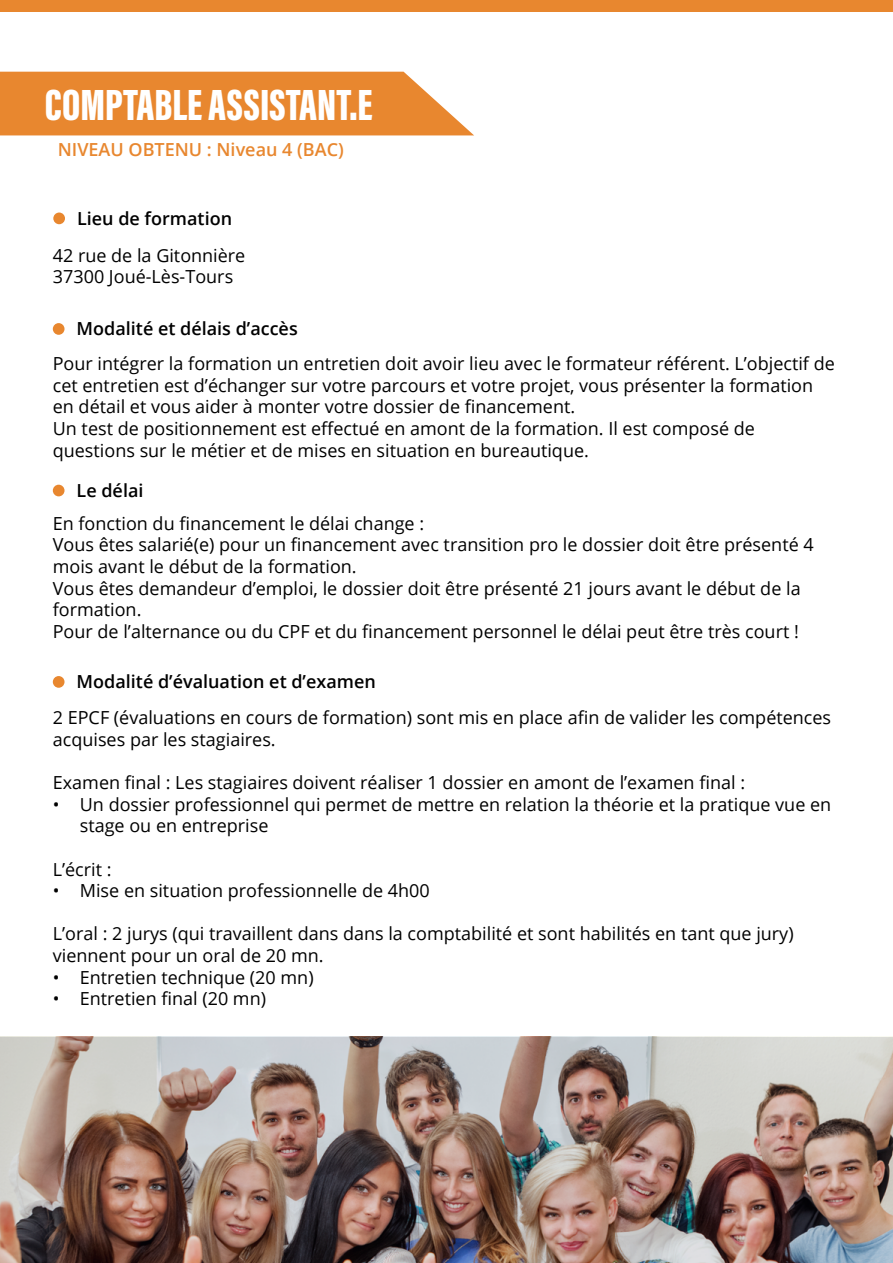
<style>
.page{position:relative;width:893px;height:1263px;background:#fff}
.page>*{position:absolute;margin:0;border:0;box-sizing:border-box;transform-origin:0 0}
.t1{font:900 45px "Acumin Pro Extra Cond";color:#fff}
.t2{font:18px/21.6px "Open Sans";color:#000}
.t3{font:600 18px "Open Sans";color:#000}
.t4{font:600 18px "Open Sans";color:#e8872f}
</style>
<div class="page">
<img style="left:0;top:1037px;width:893px;height:226px">
<div style="left:0;top:0;width:893px;height:12px;background:#e8872f"></div>
<div style="left:53px;top:213px;width:12px;height:11px;background:#e8872f;border-radius:50%"></div>
<div style="left:53px;top:323px;width:12px;height:12px;background:#e8872f;border-radius:50%"></div>
<div style="left:53px;top:485px;width:12px;height:11px;background:#e8872f;border-radius:50%"></div>
<div style="left:53px;top:676px;width:12px;height:12px;background:#e8872f;border-radius:50%"></div>
<svg style="left:0;top:72px;width:474px;height:63px;background:#e98f3e"></svg>
<h1 class="t1" style="left:45px;top:77px;width:329px">COMPTABLE ASSISTANT.E</h1>
<p class="t4" style="left:58px;top:137px;width:288px">NIVEAU OBTENU : Niveau 4 (BAC)</p>
<p class="t3" style="left:77px;top:206px;width:156px">Lieu de formation</p>
<p class="t2" style="left:53px;top:244px;width:194px">42 rue de la Gitonnière<br>37300 Joué-Lès-Tours</p>
<p class="t3" style="left:77px;top:316px;width:223px">Modalité et délais d’accès</p>
<p class="t2" style="left:53px;top:352px;width:783px">Pour intégrer la formation un entretien doit avoir lieu avec le formateur référent. L’objectif de cet entretien est d’échanger sur votre parcours et votre projet, vous présenter la formation en détail et vous aider à monter votre dossier de financement.<br>Un test de positionnement est effectué en amont de la formation. Il est composé de questions sur le métier et de mises en situation en bureautique.</p>
<p class="t3" style="left:77px;top:478px;width:68px">Le délai</p>
<p class="t2" style="left:53px;top:512px;width:762px">En fonction du financement le délai change :<br>Vous êtes salarié(e) pour un financement avec transition pro le dossier doit être présenté 4 mois avant le début de la formation.<br>Vous êtes demandeur d’emploi, le dossier doit être présenté 21 jours avant le début de la formation.<br>Pour de l’alternance ou du CPF et du financement personnel le délai peut être très court !</p>
<p class="t3" style="left:77px;top:669px;width:301px">Modalité d’évaluation et d’examen</p>
<p class="t2" style="left:53px;top:706px;width:780px">2 EPCF (évaluations en cours de formation) sont mis en place afin de valider les compétences acquises par les stagiaires.</p>
<p class="t2" style="left:53px;top:771px;width:694px">Examen final : Les stagiaires doivent réaliser 1 dossier en amont de l’examen final :</p>
<p class="t2" style="left:80px;top:793px;width:753px;text-indent:-27px">• Un dossier professionnel qui permet de mettre en relation la théorie et la pratique vue en stage ou en entreprise</p>
<p class="t2" style="left:53px;top:858px;width:60px">L’écrit :</p>
<p class="t2" style="left:53px;top:879px;width:378px">• Mise en situation professionnelle de 4h00</p>
<p class="t2" style="left:53px;top:922px;width:742px">L’oral : 2 jurys (qui travaillent dans dans la comptabilité et sont habilités en tant que jury) viennent pour un oral de 20 mn.</p>
<p class="t2" style="left:53px;top:966px;width:262px">• Entretien technique (20 mn)</p>
<p class="t2" style="left:53px;top:987px;width:215px">• Entretien final (20 mn)</p>
</div>
